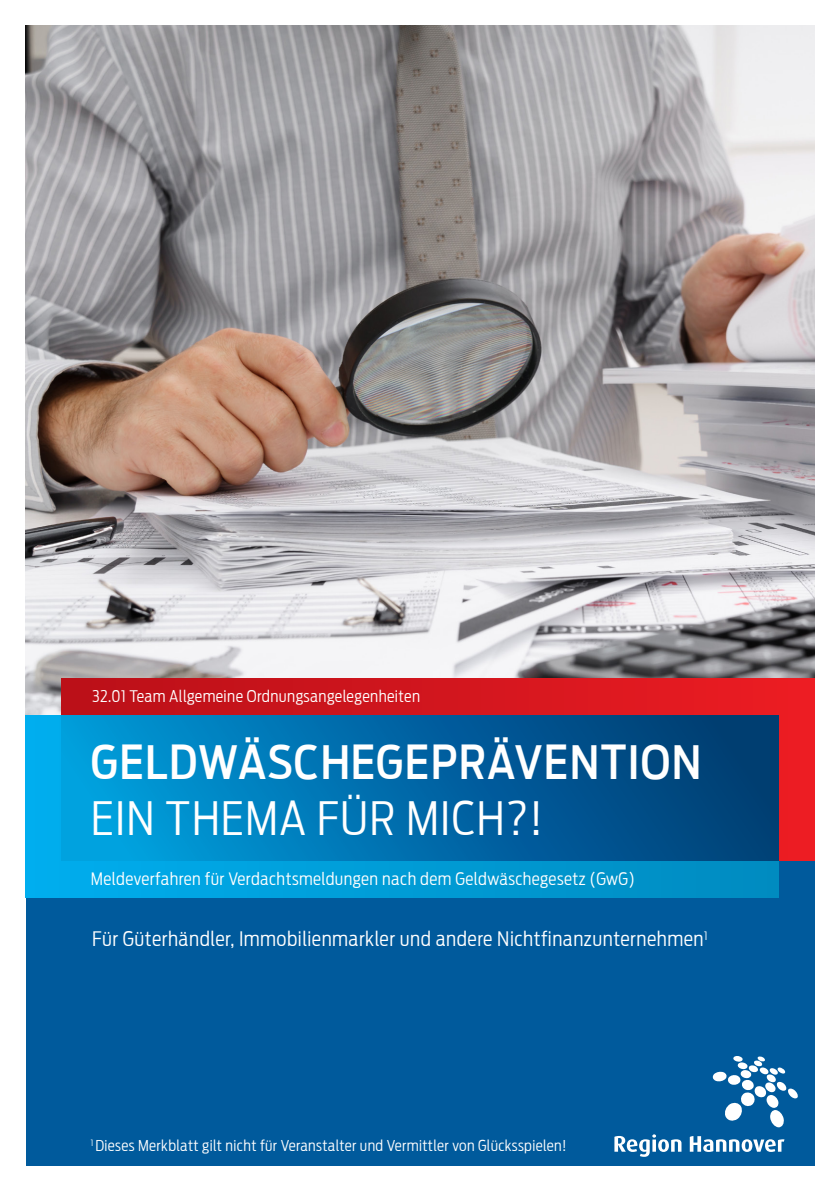
<style>
.page{position:relative;width:840px;height:1191px;background:#fff}
.page>*{position:absolute;margin:0;border:0;box-sizing:border-box;transform-origin:0 0}
.t1{font:500 46px "Antenna Cond";letter-spacing:.03em;color:#fff}
.t2{font:300 46px "Antenna Cond";letter-spacing:.025em;color:#fff}
.t3{font:300 20px "Antenna Cond";letter-spacing:.025em;color:#fff}
.t4{font:300 17.2px "Antenna Cond";letter-spacing:.025em;color:#fff}
.t5{font:300 16px "Antenna Cond";letter-spacing:.025em;color:#fff}
.t6{font:300 15px "Antenna Cond";letter-spacing:.025em;color:#fff}
</style>
<div class="page">
<img style="left:26px;top:26px;width:788px;height:689px">
<div style="left:26px;top:817px;width:788px;height:348px;background:#005a9c"></div>
<div style="left:62px;top:679px;width:752px;height:182px;background:linear-gradient(to right,#ba0f18,#ea1d24)"></div>
<div style="left:26px;top:715px;width:751px;height:182px;background:linear-gradient(to right,#00aeee,#008bbf)"></div>
<div style="left:62px;top:715px;width:715px;height:146px;background:linear-gradient(to right,#009fdf,#00366f)"></div>
<svg style="left:614px;top:1134px;width:67px;height:22px"></svg>
<svg style="left:689px;top:1136px;width:95px;height:16px"></svg>
<svg style="left:712px;top:1056px;width:85px;height:71px"></svg>
<p class="t5" style="left:92px;top:687px;width:329px">32.01 Team Allgemeine Ordnungsangelegenheiten</p>
<h1 class="t1" style="left:91px;top:734px;width:611px">GELDWÄSCHEGEPRÄVENTION</h1>
<h1 class="t2" style="left:91px;top:791px;width:453px">EIN THEMA FÜR MICH?!</h1>
<p class="t4" style="left:91px;top:869px;width:545px">Meldeverfahren für Verdachtsmeldungen nach dem Geldwäschegesetz (GwG)</p>
<h2 class="t3" style="left:92px;top:927px;width:616px">Für Güterhändler, Immobilienmarkler und andere Nichtfinanzunternehmen<sup>1</sup></h2>
<p class="t6" style="left:91px;top:1137px;width:477px"><sup>1</sup> Dieses Merkblatt gilt nicht für Veranstalter und Vermittler von Glücksspielen!</p>
</div>
